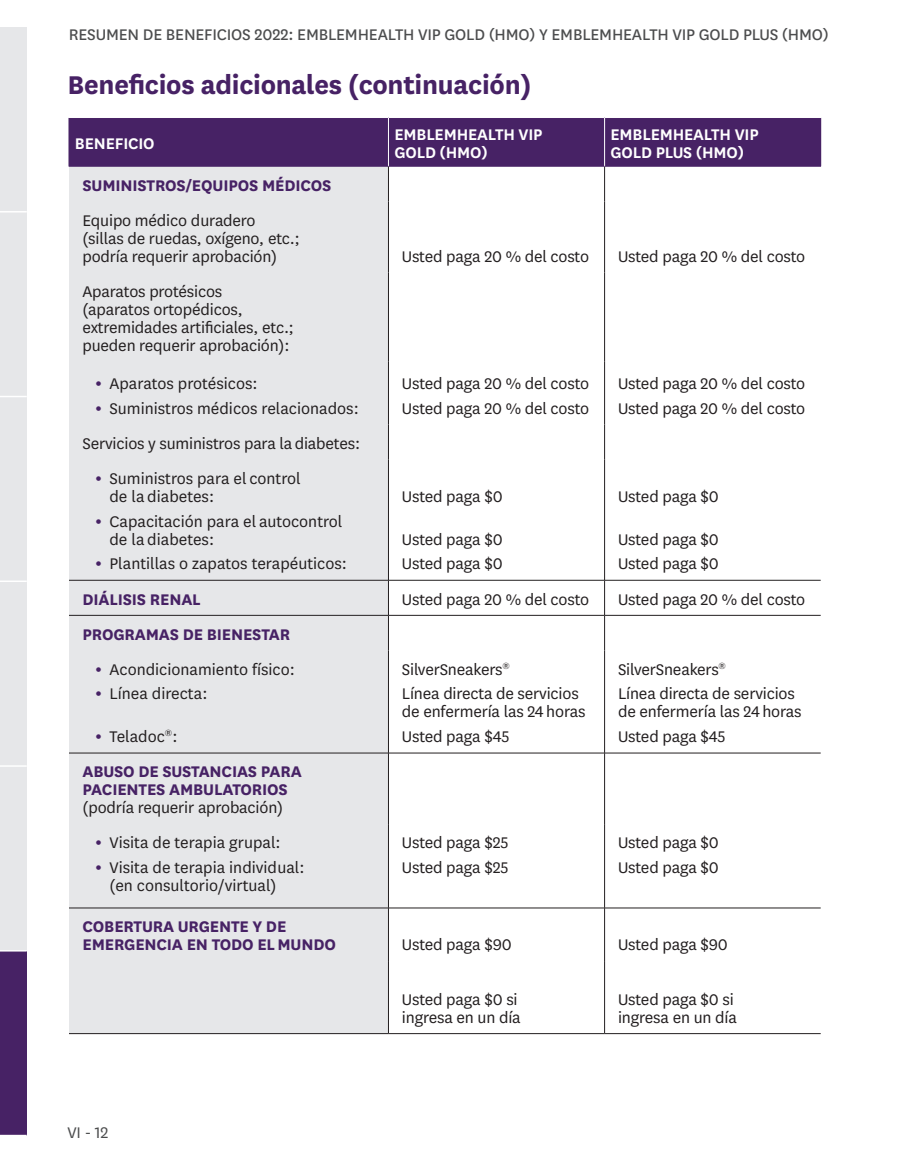
<style>
.page{position:relative;width:905px;height:1175px;background:#fff}
.page>*{position:absolute;margin:0;border:0;box-sizing:border-box;transform-origin:0 0}
.t1{font:700 30px "National";letter-spacing:-.01em;color:#472265}
.t2{font:18px/18px "National";letter-spacing:-.01em;color:#231f20}
.t3{font:700 18px/18px "National";letter-spacing:-.01em;color:#472265}
.t4{font:18px "National";letter-spacing:-.01em;color:#4b4c4d}
.t5{font:600 18px/18px "National";letter-spacing:-.01em;color:#fff}
.t6{font:18px "National";color:#4b4c4d}
.s1{font-family:"Univers";font-stretch:condensed;font-size:15px;color:#472265}
.s2{font-weight:400;color:#231f20}
</style>
<div class="page">
<div style="left:0;top:27px;width:27px;height:185px;background:#e6e7e9"></div>
<div style="left:0;top:212px;width:27px;height:184px;background:#e6e7e9"></div>
<div style="left:0;top:396px;width:27px;height:185px;background:#e6e7e9"></div>
<div style="left:0;top:581px;width:27px;height:185px;background:#e6e7e9"></div>
<div style="left:0;top:766px;width:27px;height:184px;background:#e6e7e9"></div>
<div style="left:0;top:950px;width:27px;height:185px;background:#472265"></div>
<svg style="left:0;top:211px;width:27px;height:1px"></svg>
<svg style="left:0;top:396px;width:27px;height:1px"></svg>
<hr style="left:0;top:580px;width:27px;height:2px;background:#fff">
<svg style="left:0;top:765px;width:27px;height:1px"></svg>
<svg style="left:0;top:950px;width:27px;height:1px"></svg>
<hr style="left:0;top:1134px;width:27px;height:2px;background:#fff">
<div style="left:69px;top:117px;width:319px;height:49px;background:#472265"></div>
<div style="left:388px;top:117px;width:216px;height:49px;background:#472265"></div>
<div style="left:604px;top:117px;width:216px;height:49px;background:#472265"></div>
<div style="left:69px;top:166px;width:319px;height:35px;background:#e6e7e9"></div>
<div style="left:69px;top:201px;width:319px;height:72px;background:#e6e7e9"></div>
<div style="left:69px;top:273px;width:319px;height:89px;background:#e6e7e9"></div>
<div style="left:69px;top:362px;width:319px;height:62px;background:#e6e7e9"></div>
<div style="left:69px;top:424px;width:319px;height:35px;background:#e6e7e9"></div>
<div style="left:69px;top:459px;width:319px;height:121px;background:#e6e7e9"></div>
<div style="left:69px;top:580px;width:319px;height:35px;background:#e6e7e9"></div>
<div style="left:69px;top:615px;width:319px;height:35px;background:#e6e7e9"></div>
<div style="left:69px;top:650px;width:319px;height:103px;background:#e6e7e9"></div>
<div style="left:69px;top:753px;width:319px;height:71px;background:#e6e7e9"></div>
<div style="left:69px;top:824px;width:319px;height:84px;background:#e6e7e9"></div>
<div style="left:69px;top:908px;width:319px;height:53px;background:#e6e7e9"></div>
<div style="left:69px;top:961px;width:319px;height:72px;background:#e6e7e9"></div>
<hr style="left:69px;top:166px;width:319px;height:1px;background:#472265">
<hr style="left:388px;top:166px;width:216px;height:1px;background:#472265">
<hr style="left:820px;top:118px;width:1px;height:48px;background:#472265">
<hr style="left:604px;top:166px;width:217px;height:1px;background:#472265">
<hr style="left:388px;top:167px;width:1px;height:34px;background:#231f20">
<hr style="left:604px;top:167px;width:1px;height:34px;background:#231f20">
<hr style="left:388px;top:201px;width:1px;height:72px;background:#231f20">
<hr style="left:604px;top:201px;width:1px;height:72px;background:#231f20">
<hr style="left:388px;top:273px;width:1px;height:89px;background:#231f20">
<hr style="left:604px;top:273px;width:1px;height:89px;background:#231f20">
<hr style="left:388px;top:362px;width:1px;height:62px;background:#231f20">
<hr style="left:604px;top:362px;width:1px;height:62px;background:#231f20">
<hr style="left:388px;top:424px;width:1px;height:35px;background:#231f20">
<hr style="left:604px;top:424px;width:1px;height:35px;background:#231f20">
<hr style="left:388px;top:459px;width:1px;height:121px;background:#231f20">
<hr style="left:604px;top:459px;width:1px;height:121px;background:#231f20">
<hr style="left:388px;top:580px;width:1px;height:35px;background:#231f20">
<hr style="left:604px;top:580px;width:1px;height:35px;background:#231f20">
<hr style="left:388px;top:615px;width:1px;height:35px;background:#231f20">
<hr style="left:604px;top:615px;width:1px;height:35px;background:#231f20">
<hr style="left:388px;top:650px;width:1px;height:103px;background:#231f20">
<hr style="left:604px;top:650px;width:1px;height:103px;background:#231f20">
<hr style="left:388px;top:753px;width:1px;height:71px;background:#231f20">
<hr style="left:604px;top:753px;width:1px;height:71px;background:#231f20">
<hr style="left:388px;top:824px;width:1px;height:83px;background:#231f20">
<hr style="left:604px;top:824px;width:1px;height:83px;background:#231f20">
<hr style="left:388px;top:908px;width:1px;height:53px;background:#231f20">
<hr style="left:604px;top:908px;width:1px;height:53px;background:#231f20">
<hr style="left:388px;top:961px;width:1px;height:72px;background:#231f20">
<hr style="left:604px;top:961px;width:1px;height:72px;background:#231f20">
<hr style="left:69px;top:907px;width:319px;height:1px;background:#231f20">
<hr style="left:388px;top:907px;width:216px;height:1px;background:#231f20">
<hr style="left:604px;top:907px;width:216px;height:1px;background:#231f20">
<hr style="left:69px;top:580px;width:319px;height:1px;background:#231f20">
<hr style="left:388px;top:580px;width:216px;height:1px;background:#231f20">
<hr style="left:604px;top:580px;width:216px;height:1px;background:#231f20">
<hr style="left:69px;top:615px;width:319px;height:1px;background:#231f20">
<hr style="left:388px;top:615px;width:216px;height:1px;background:#231f20">
<hr style="left:604px;top:615px;width:216px;height:1px;background:#231f20">
<hr style="left:69px;top:752px;width:319px;height:1px;background:#231f20">
<hr style="left:388px;top:752px;width:216px;height:1px;background:#231f20">
<hr style="left:604px;top:752px;width:216px;height:1px;background:#231f20">
<hr style="left:69px;top:1033px;width:319px;height:1px;background:#231f20">
<hr style="left:388px;top:1033px;width:216px;height:1px;background:#231f20">
<hr style="left:604px;top:1033px;width:216px;height:1px;background:#231f20">
<hr style="left:69px;top:117px;width:319px;height:1px;background:#fff">
<hr style="left:388px;top:117px;width:216px;height:1px;background:#fff">
<hr style="left:388px;top:118px;width:1px;height:48px;background:#fff">
<hr style="left:604px;top:117px;width:217px;height:1px;background:#fff">
<hr style="left:604px;top:118px;width:1px;height:48px;background:#fff">
<p class="t4" style="left:69px;top:23px;width:761px">RESUMEN DE BENEFICIOS 2022: EMBLEMHEALTH VIP GOLD (HMO) Y EMBLEMHEALTH VIP GOLD PLUS (HMO)</p>
<h1 class="t1" style="left:68px;top:64px;width:465px">Beneficios adicionales (continuación)</h1>
<p class="t5" style="left:75px;top:133px;width:81px">BENEFICIO</p>
<p class="t5" style="left:394px;top:124px;width:150px">EMBLEMHEALTH VIP<br>GOLD (HMO)</p>
<p class="t5" style="left:610px;top:124px;width:150px">EMBLEMHEALTH VIP<br>GOLD PLUS (HMO)</p>
<p class="t3" style="left:82px;top:175px;width:250px">SUMINISTROS/EQUIPOS MÉDICOS</p>
<p class="t2" style="left:82px;top:210px;width:219px">Equipo médico duradero (sillas de ruedas, oxígeno, etc.; podría requerir aprobación)</p>
<p class="t2" style="left:402px;top:246px;width:189px">Usted paga 20 % del costo</p>
<p class="t2" style="left:618px;top:246px;width:189px">Usted paga 20 % del costo</p>
<p class="t2" style="left:82px;top:281px;width:213px">Aparatos protésicos (aparatos ortopédicos, extremidades artificiales, etc.; pueden requerir aprobación):</p>
<p class="t2" style="left:96px;top:374px;width:163px"><span class="s1">•</span> Aparatos protésicos:</p>
<p class="t2" style="left:402px;top:374px;width:189px">Usted paga 20 % del costo</p>
<p class="t2" style="left:618px;top:374px;width:189px">Usted paga 20 % del costo</p>
<p class="t2" style="left:96px;top:398px;width:264px"><span class="s1">•</span> Suministros médicos relacionados:</p>
<p class="t2" style="left:402px;top:398px;width:189px">Usted paga 20 % del costo</p>
<p class="t2" style="left:618px;top:398px;width:189px">Usted paga 20 % del costo</p>
<p class="t2" style="left:82px;top:433px;width:279px">Servicios y suministros para la diabetes:</p>
<p class="t2" style="left:109px;top:468px;width:193px;text-indent:-14px"><span class="s1">•</span> Suministros para el control de la diabetes:</p>
<p class="t2" style="left:402px;top:486px;width:102px">Usted paga $0</p>
<p class="t2" style="left:618px;top:486px;width:102px">Usted paga $0</p>
<p class="t2" style="left:109px;top:511px;width:234px;text-indent:-14px"><span class="s1">•</span> Capacitación para el autocontrol de la diabetes:</p>
<p class="t2" style="left:402px;top:529px;width:102px">Usted paga $0</p>
<p class="t2" style="left:618px;top:529px;width:102px">Usted paga $0</p>
<p class="t2" style="left:96px;top:554px;width:252px"><span class="s1">•</span> Plantillas o zapatos terapéuticos:</p>
<p class="t2" style="left:402px;top:554px;width:102px">Usted paga $0</p>
<p class="t2" style="left:618px;top:554px;width:102px">Usted paga $0</p>
<p class="t3" style="left:82px;top:588px;width:120px">DIÁLISIS RENAL</p>
<p class="t2" style="left:402px;top:589px;width:189px">Usted paga 20 % del costo</p>
<p class="t2" style="left:618px;top:589px;width:189px">Usted paga 20 % del costo</p>
<p class="t3" style="left:82px;top:624px;width:209px">PROGRAMAS DE BIENESTAR</p>
<p class="t2" style="left:96px;top:659px;width:200px"><span class="s1">•</span> Acondicionamiento físico:</p>
<p class="t2" style="left:402px;top:659px;width:109px">SilverSneakers<sup>®</sup></p>
<p class="t2" style="left:618px;top:659px;width:109px">SilverSneakers<sup>®</sup></p>
<p class="t2" style="left:96px;top:684px;width:113px"><span class="s1">•</span> Línea directa:</p>
<p class="t2" style="left:402px;top:684px;width:185px">Línea directa de servicios de enfermería las 24 horas</p>
<p class="t2" style="left:618px;top:684px;width:185px">Línea directa de servicios de enfermería las 24 horas</p>
<p class="t2" style="left:96px;top:727px;width:83px"><span class="s1">•</span> Teladoc<sup>®</sup>:</p>
<p class="t2" style="left:402px;top:727px;width:109px">Usted paga $45</p>
<p class="t2" style="left:618px;top:727px;width:109px">Usted paga $45</p>
<p class="t3" style="left:82px;top:761px;width:221px">ABUSO DE SUSTANCIAS PARA<br>PACIENTES AMBULATORIOS <span class="s2">(podría requerir aprobación)</span></p>
<p class="t2" style="left:96px;top:833px;width:186px"><span class="s1">•</span> Visita de terapia grupal:</p>
<p class="t2" style="left:402px;top:833px;width:108px">Usted paga $25</p>
<p class="t2" style="left:618px;top:833px;width:102px">Usted paga $0</p>
<p class="t2" style="left:109px;top:858px;width:197px;text-indent:-14px"><span class="s1">•</span> Visita de terapia individual: (en consultorio/virtual)</p>
<p class="t2" style="left:402px;top:858px;width:108px">Usted paga $25</p>
<p class="t2" style="left:618px;top:858px;width:102px">Usted paga $0</p>
<p class="t3" style="left:82px;top:916px;width:255px">COBERTURA URGENTE Y DE<br>EMERGENCIA EN TODO EL MUNDO</p>
<p class="t2" style="left:402px;top:935px;width:111px">Usted paga $90</p>
<p class="t2" style="left:618px;top:935px;width:111px">Usted paga $90</p>
<p class="t2" style="left:402px;top:989px;width:120px">Usted paga $0 si ingresa en un día</p>
<p class="t2" style="left:618px;top:989px;width:120px">Usted paga $0 si ingresa en un día</p>
<p class="t6" style="left:67px;top:1121px;width:42px">VI - 12</p>
</div>
